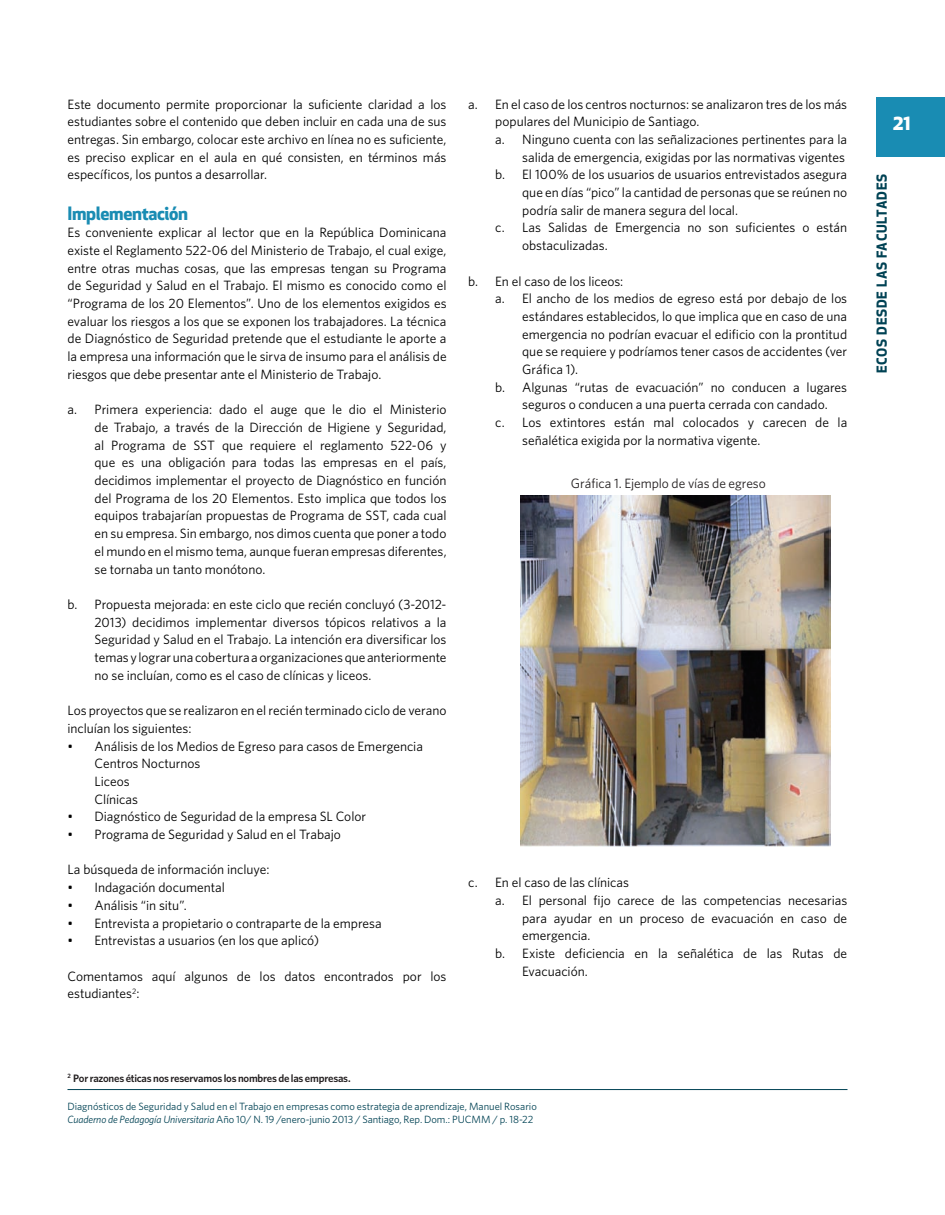
<style>
.page{position:relative;width:945px;height:1215px;background:#fff}
.page>*{position:absolute;margin:0;border:0;box-sizing:border-box;transform-origin:0 0}
.t1{font:700 21px "Apex New";color:#fff}
.t2{font:700 18px "Apex New";letter-spacing:-.015em;color:#198cb3}
.t3{font:13.5px/17.7px "Whitney";color:#000;text-align:justify}
.t4{font:13.5px "Whitney";letter-spacing:-.005em;color:#231f20}
.t5{font:700 13.5px "Apex New";letter-spacing:.055em;color:#004254}
.t6{font:600 10.8px "Whitney";letter-spacing:-.02em;color:#231f20}
.t7{font:10.5px "Whitney";letter-spacing:-.005em;color:#004254}
.s1{font-style:italic}
</style>
<div class="page">
<div style="left:877px;top:98px;width:68px;height:59px;background:#198cb3"></div>
<hr style="left:68px;top:1089px;width:780px;height:1px;background:#004254">
<img style="left:520px;top:495px;width:310px;height:352px">
<p class="t3" style="left:68px;top:95px;width:381px">Este documento permite proporcionar la suficiente claridad a los estudiantes sobre el contenido que deben incluir en cada una de sus entregas. Sin embargo, colocar este archivo en línea no es suficiente, es preciso explicar en el aula en qué consisten, en términos más específicos, los puntos a desarrollar.</p>
<p class="t2" style="left:68px;top:200px;width:122px">Implementación</p>
<p class="t3" style="left:67px;top:223px;width:381px">Es conveniente explicar al lector que en la República Dominicana existe el Reglamento 522-06 del Ministerio de Trabajo, el cual exige, entre otras muchas cosas, que las empresas tengan su Programa de Seguridad y Salud en el Trabajo. El mismo es conocido como el “Programa de los 20 Elementos”. Uno de los elementos exigidos es evaluar los riesgos a los que se exponen los trabajadores. La técnica de Diagnóstico de Seguridad pretende que el estudiante le aporte a la empresa una información que le sirva de insumo para el análisis de riesgos que debe presentar ante el Ministerio de Trabajo.</p>
<p class="t3" style="left:94px;top:400px;width:354px;text-indent:-27px">a. Primera experiencia: dado el auge que le dio el Ministerio de Trabajo, a través de la Dirección de Higiene y Seguridad, al Programa de SST que requiere el reglamento 522-06 y que es una obligación para todas las empresas en el país, decidimos implementar el proyecto de Diagnóstico en función del Programa de los 20 Elementos. Esto implica que todos los equipos trabajarían propuestas de Programa de SST, cada cual en su empresa. Sin embargo, nos dimos cuenta que poner a todo el mundo en el mismo tema, aunque fueran empresas diferentes, se tornaba un tanto monótono.</p>
<p class="t3" style="left:94px;top:595px;width:354px;text-indent:-27px">b. Propuesta mejorada: en este ciclo que recién concluyó (3-2012- 2013) decidimos implementar diversos tópicos relativos a la Seguridad y Salud en el Trabajo. La intención era diversificar los temas y lograr una cobertura a organizaciones que anteriormente no se incluían, como es el caso de clínicas y liceos.</p>
<p class="t3" style="left:68px;top:701px;width:381px">Los proyectos que se realizaron en el recién terminado ciclo de verano incluían los siguientes:</p>
<p class="t3" style="left:68px;top:737px;width:357px">• Análisis de los Medios de Egreso para casos de Emergencia</p>
<p class="t3" style="left:94px;top:754px;width:108px">Centros Nocturnos</p>
<p class="t3" style="left:94px;top:772px;width:37px">Liceos</p>
<p class="t3" style="left:94px;top:790px;width:45px">Clínicas</p>
<p class="t3" style="left:68px;top:808px;width:300px">• Diagnóstico de Seguridad de la empresa SL Color</p>
<p class="t3" style="left:68px;top:825px;width:275px">• Programa de Seguridad y Salud en el Trabajo</p>
<p class="t3" style="left:68px;top:861px;width:203px">La búsqueda de información incluye:</p>
<p class="t3" style="left:68px;top:878px;width:159px">• Indagación documental</p>
<p class="t3" style="left:68px;top:896px;width:121px">• Análisis “in situ”.</p>
<p class="t3" style="left:68px;top:914px;width:316px">• Entrevista a propietario o contraparte de la empresa</p>
<p class="t3" style="left:68px;top:931px;width:253px">• Entrevistas a usuarios (en los que aplicó)</p>
<p class="t3" style="left:68px;top:967px;width:381px">Comentamos aquí algunos de los datos encontrados por los estudiantes<sup>2</sup>:</p>
<p class="t3" style="left:495px;top:95px;width:354px;text-indent:-27px">a. En el caso de los centros nocturnos: se analizaron tres de los más populares del Municipio de Santiago.</p>
<p class="t3" style="left:495px;top:130px;width:354px;text-align:right">a. Ninguno cuenta con las señalizaciones pertinentes para la salida de emergencia, exigidas por las normativas vigentes</p>
<p class="t3" style="left:522px;top:166px;width:327px;text-indent:-27px">b. El 100% de los usuarios de usuarios entrevistados asegura que en días “pico” la cantidad de personas que se reúnen no podría salir de manera segura del local.</p>
<p class="t3" style="left:522px;top:219px;width:327px;text-indent:-27px">c. Las Salidas de Emergencia no son suficientes o están obstaculizadas.</p>
<p class="t3" style="left:468px;top:272px;width:157px">b. En el caso de los liceos:</p>
<p class="t3" style="left:522px;top:289px;width:327px;text-indent:-27px">a. El ancho de los medios de egreso está por debajo de los estándares establecidos, lo que implica que en caso de una emergencia no podrían evacuar el edificio con la prontitud que se requiere y podríamos tener casos de accidentes (ver Gráfica 1).</p>
<p class="t3" style="left:495px;top:378px;width:354px;text-align:center">b. Algunas “rutas de evacuación” no conducen a lugares seguros o conducen a una puerta cerrada con candado.</p>
<p class="t3" style="left:522px;top:413px;width:327px;text-indent:-27px">c. Los extintores están mal colocados y carecen de la señalética exigida por la normativa vigente.</p>
<p class="t4" style="left:571px;top:475px;width:197px">Gráfica 1. Ejemplo de vías de egreso</p>
<p class="t3" style="left:468px;top:874px;width:162px">c. En el caso de las clínicas</p>
<p class="t3" style="left:522px;top:891px;width:327px;text-indent:-27px">a. El personal fijo carece de las competencias necesarias para ayudar en un proceso de evacuación en caso de emergencia.</p>
<p class="t3" style="left:522px;top:944px;width:326px;text-indent:-27px">b. Existe deficiencia en la señalética de las Rutas de<br>Evacuación.</p>
<h1 class="t1" style="left:892px;top:107px;width:20px">21</h1>
<p class="t5" style="left:872px;top:373px;width:200px;rotate:-90deg">ECOS DESDE LAS FACULTADES</p>
<p class="t6" style="left:68px;top:1071px;width:285px"><sup>2</sup> Por razones éticas nos reservamos los nombres de las empresas.</p>
<p class="t7" style="left:68px;top:1100px;width:471px">Diagnósticos de Seguridad y Salud en el Trabajo en empresas como estrategia de aprendizaje, Manuel Rosario</p>
<p class="t7" style="left:68px;top:1113px;width:468px"><span class="s1">Cuaderno de Pedagogía Universitaria</span> Año 10/ N. 19 /enero-junio 2013 / Santiago, Rep. Dom.: PUCMM / p. 18-22</p>
</div>
